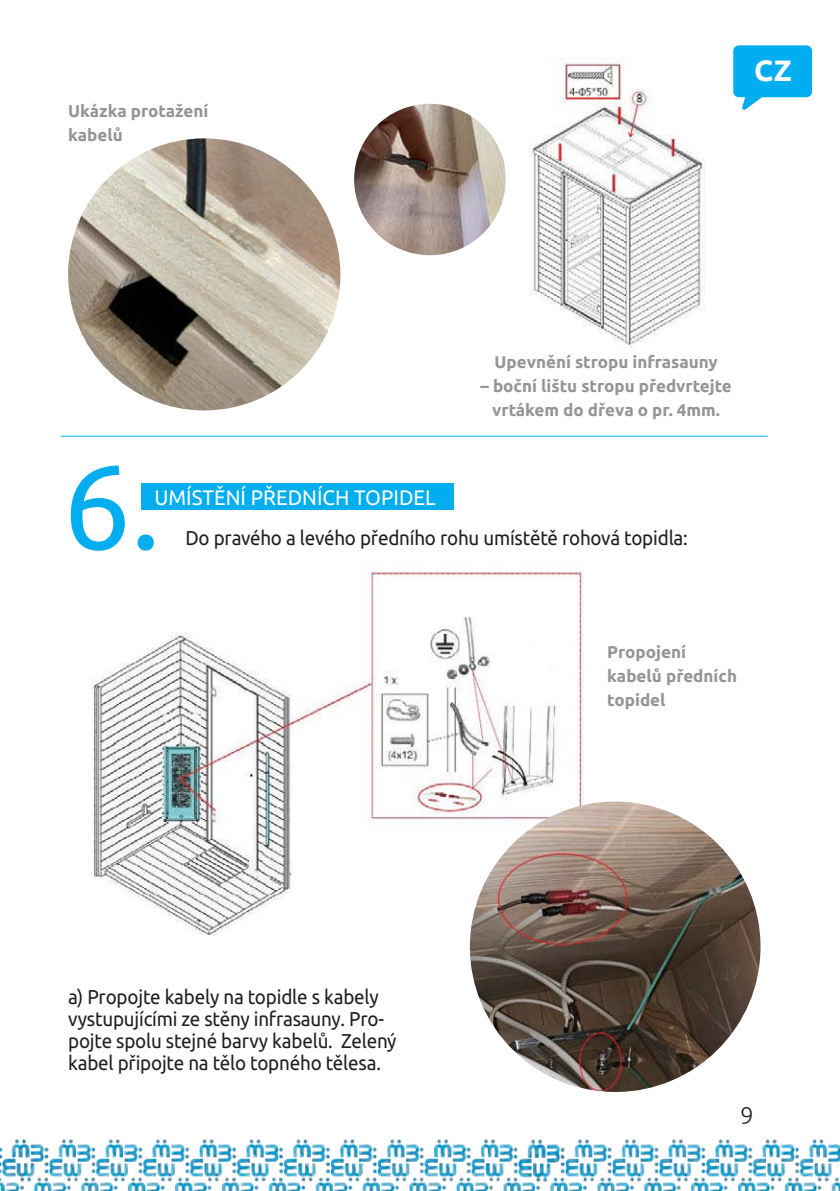
<style>
.page{position:relative;width:840px;height:1191px;background:#fff}
.page>*{position:absolute;margin:0;border:0;box-sizing:border-box;transform-origin:0 0}
.t1{font:120px "Ubuntu";color:#00aeef}
.t2{font:700 29.4px "Ubuntu";color:#fff}
.t3{font:300 24px "Ubuntu";color:#231f20}
.t4{font:21px "Ubuntu";color:#fff}
.t5{font:20px/22px "Ubuntu";letter-spacing:-.01em;color:#231f20;scale:.94 1}
.t6{font:700 17px/24px "Ubuntu";color:#939598}
</style>
<div class="page">
<img style="left:9px;top:1139px;width:830px;height:52px">
<img style="left:0;top:1147px;width:9px;height:44px">
<img style="left:91px;top:571px;width:492px;height:364px">
<svg style="left:733px;top:45px;width:79px;height:65px"></svg>
<div style="left:142px;top:483px;width:312px;height:27px;background:#00aeef"></div>
<hr style="left:61px;top:436px;width:706px;height:1px;background:#00aeef">
<img style="left:68px;top:138px;width:272px;height:272px;border-radius:136px">
<img style="left:354px;top:104px;width:151px;height:151px;border-radius:76px">
<img style="left:469px;top:801px;width:291px;height:291px;border-radius:145px">
<img style="left:530px;top:59px;width:173px;height:289px">
<p class="t6" style="left:68px;top:99px;width:142px">Ukázka protažení kabelů</p>
<h2 class="t2" style="left:753px;top:52px;width:39px">CZ</h2>
<p class="t6" style="left:494px;top:350px;width:225px">Upevnění stropu infrasauny</p>
<p class="t6" style="left:480px;top:374px;width:253px;text-align:center">– boční lištu stropu předvrtejte vrtákem do dřeva o pr. 4mm.</p>
<h1 class="t1" style="left:63px;top:433px;width:99px">6.</h1>
<p class="t4" style="left:154px;top:485px;width:282px">UMÍSTĚNÍ PŘEDNÍCH TOPIDEL</p>
<p class="t5" style="left:185px;top:526px;width:535px">Do pravého a levého předního rohu umístětě rohová topidla:</p>
<p class="t6" style="left:607px;top:639px;width:131px">Propojení kabelů předních topidel</p>
<p class="t5" style="left:68px;top:985px;width:351px">a) Propojte kabely na topidle s kabely vystupujícími ze stěny infrasauny. Pro&shy;pojte spolu stejné barvy kabelů. Zelený kabel připojte na tělo topného tělesa.</p>
<p class="t3" style="left:739px;top:1101px;width:15px">9</p>
</div>
